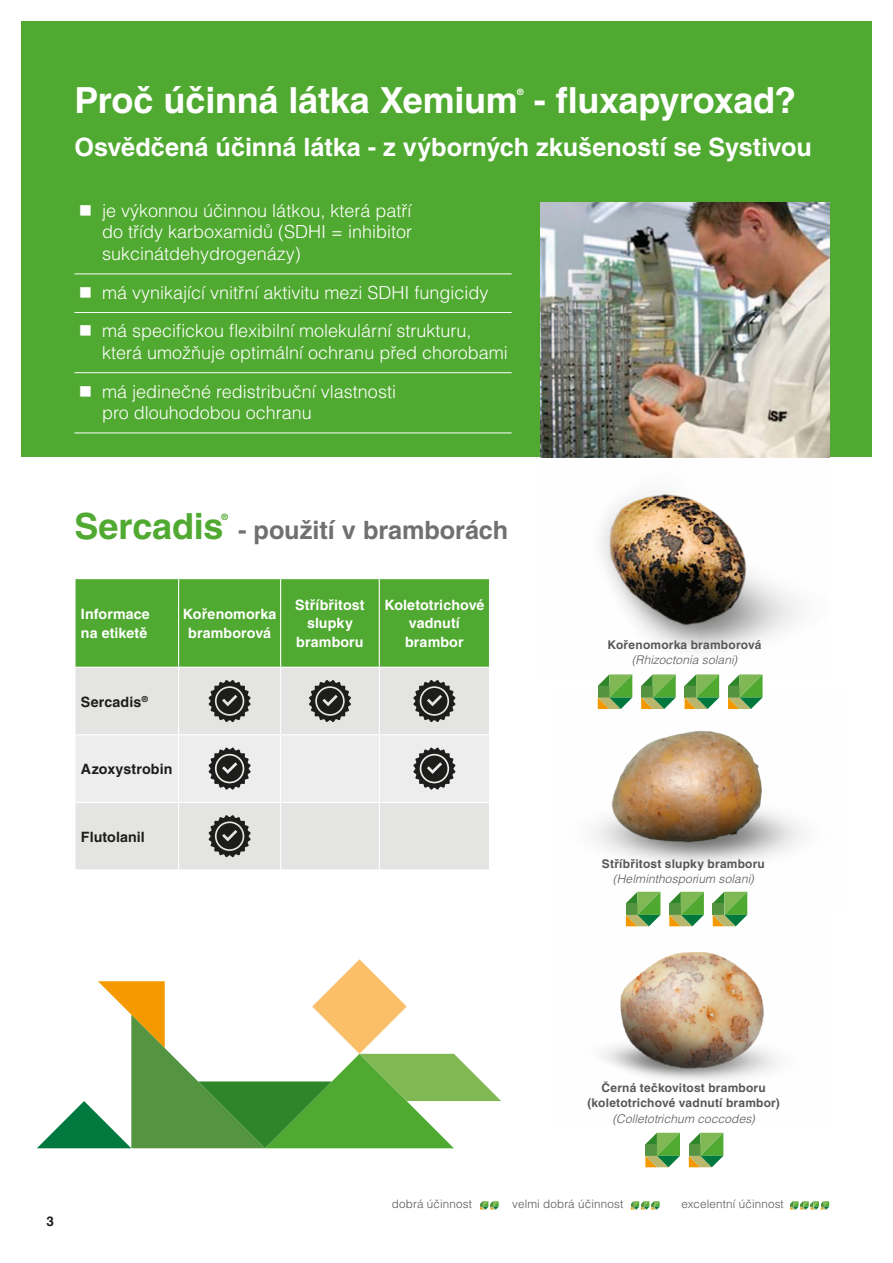
<style>
.page{position:relative;width:893px;height:1263px;background:#fff}
.page>*{position:absolute;margin:0;border:0;box-sizing:border-box;transform-origin:0 0}
.t1{font:700 36px "Helvetica CE";letter-spacing:-.01em;color:#fff}
.t2{font:700 36px "Helvetica CE";letter-spacing:-.005em;color:#50a930}
.t3{font:700 25.2px "Helvetica CE";letter-spacing:-.005em;color:#fff}
.t4{font:700 25.2px "Helvetica CE";color:#70706f}
.t5{font:300 18px/21.6px "Helvetica CE";color:#fff}
.t6{font:700 14.25px/18.8px "Helvetica CE";letter-spacing:.005em;color:#fff;text-align:center}
.t7{font:700 14.25px "Helvetica CE";letter-spacing:.005em;color:#1d1d1b}
.t8{font:700 13.5px "Helvetica CE";color:#1d1d1b}
.t9{font:700 12px/15.5px "Helvetica CE";letter-spacing:.02em;color:#575756;text-align:center}
.t10{font:italic 300 12px "Helvetica CE";letter-spacing:.01em;color:#575756}
.t11{font:300 11.7px "Helvetica CE";letter-spacing:.015em;color:#575756}
.t12{font:700 8.7px "Helvetica CE";color:#fff}
.t13{font:700 8.7px "Helvetica CE";color:#50a930}
</style>
<div class="page">
<div style="left:21px;top:21px;width:851px;height:436px;background:#50a930"></div>
<div style="left:76px;top:579px;width:413px;height:88px;background:#50a930"></div>
<div style="left:76px;top:668px;width:413px;height:201px;background:#e4e4e3"></div>
<hr style="left:178px;top:579px;width:1px;height:88px;background:#fff">
<hr style="left:280px;top:579px;width:1px;height:88px;background:#fff">
<hr style="left:379px;top:579px;width:1px;height:88px;background:#fff">
<hr style="left:178px;top:668px;width:1px;height:66px;background:#fff">
<hr style="left:280px;top:668px;width:1px;height:66px;background:#fff">
<hr style="left:379px;top:668px;width:1px;height:66px;background:#fff">
<hr style="left:74px;top:734px;width:105px;height:1px;background:#fff">
<hr style="left:179px;top:734px;width:102px;height:1px;background:#fff">
<hr style="left:281px;top:734px;width:98px;height:1px;background:#fff">
<hr style="left:379px;top:734px;width:111px;height:1px;background:#fff">
<hr style="left:74px;top:802px;width:105px;height:1px;background:#fff">
<hr style="left:179px;top:802px;width:102px;height:1px;background:#fff">
<hr style="left:178px;top:803px;width:1px;height:66px;background:#fff">
<hr style="left:281px;top:802px;width:98px;height:1px;background:#fff">
<hr style="left:280px;top:803px;width:1px;height:66px;background:#fff">
<hr style="left:379px;top:802px;width:111px;height:1px;background:#fff">
<hr style="left:379px;top:803px;width:1px;height:66px;background:#fff">
<svg style="left:208px;top:680px;width:43px;height:42px;background:#6d6d6b"></svg>
<svg style="left:309px;top:680px;width:42px;height:42px;background:#6a6a68"></svg>
<svg style="left:413px;top:680px;width:42px;height:42px;background:#6a6a68"></svg>
<svg style="left:76px;top:735px;width:413px;height:67px;background:#ddd"></svg>
<svg style="left:208px;top:815px;width:43px;height:42px;background:#6d6d6b"></svg>
<img style="left:540px;top:203px;width:289px;height:254px">
<hr style="left:74px;top:274px;width:438px;height:1px;background:#fff">
<hr style="left:74px;top:312px;width:438px;height:1px;background:#fff">
<hr style="left:74px;top:372px;width:438px;height:1px;background:#fff">
<hr style="left:74px;top:433px;width:438px;height:1px;background:#fff">
<img style="left:542px;top:454px;width:285px;height:225px">
<svg style="left:728px;top:674px;width:35px;height:14px"></svg>
<svg style="left:685px;top:674px;width:34px;height:14px"></svg>
<svg style="left:641px;top:674px;width:35px;height:14px"></svg>
<svg style="left:598px;top:674px;width:34px;height:14px"></svg>
<img style="left:592px;top:688px;width:213px;height:216px">
<svg style="left:713px;top:892px;width:34px;height:12px"></svg>
<svg style="left:669px;top:892px;width:35px;height:12px"></svg>
<svg style="left:626px;top:892px;width:34px;height:12px"></svg>
<img style="left:602px;top:904px;width:177px;height:177px">
<svg style="left:689px;top:1133px;width:34px;height:34px"></svg>
<svg style="left:645px;top:1133px;width:35px;height:34px"></svg>
<svg style="left:631px;top:1201px;width:29px;height:8px"></svg>
<svg style="left:480px;top:1201px;width:19px;height:8px"></svg>
<svg style="left:790px;top:1201px;width:39px;height:8px"></svg>
<svg style="left:37px;top:959px;width:464px;height:189px"></svg>
<h1 class="t1" style="left:74px;top:80px;width:723px">Proč účinná látka Xemium - fluxapyroxad?</h1>
<p class="t12" style="left:517px;top:87px;width:8px">®</p>
<h2 class="t3" style="left:74px;top:133px;width:739px">Osvědčená účinná látka - z výborných zkušeností se Systivou</h2>
<p class="t5" style="left:102px;top:200px;width:311px;text-align:justify;text-indent:-24px">■ je výkonnou účinnou látkou, která patří do třídy karboxamidů (SDHI = inhibitor sukcinátdehydrogenázy)</p>
<p class="t5" style="left:79px;top:282px;width:411px">■ má vynikající vnitřní aktivitu mezi SDHI fungicidy</p>
<p class="t5" style="left:102px;top:320px;width:407px;text-indent:-24px">■ má specifickou flexibilní molekulární strukturu, která umožňuje optimální ochranu před chorobami</p>
<p class="t5" style="left:102px;top:380px;width:295px;text-indent:-24px">■ má jedinečné redistribuční vlastnosti pro dlouhodobou ochranu</p>
<h1 class="t2" style="left:74px;top:505px;width:151px">Sercadis</h1>
<p class="t13" style="left:222px;top:512px;width:8px">®</p>
<h2 class="t4" style="left:238px;top:515px;width:272px">- použití v bramborách</h2>
<p class="t6" style="left:81px;top:605px;width:70px;text-align:left">Informace na etiketě</p>
<p class="t6" style="left:183px;top:605px;width:95px">Kořenomorka bramborová</p>
<p class="t6" style="left:295px;top:595px;width:71px">Stříbřitost slupky bramboru</p>
<p class="t6" style="left:384px;top:595px;width:102px">Koletotrichové vadnutí brambor</p>
<p class="t7" style="left:81px;top:693px;width:68px">Sercadis<sup>®</sup></p>
<p class="t7" style="left:81px;top:761px;width:93px">Azoxystrobin</p>
<p class="t7" style="left:81px;top:828px;width:65px">Flutolanil</p>
<p class="t9" style="left:607px;top:637px;width:156px">Kořenomorka bramborová</p>
<p class="t10" style="left:632px;top:653px;width:107px">(Rhizoctonia solani)</p>
<p class="t9" style="left:602px;top:856px;width:165px">Stříbřitost slupky bramboru</p>
<p class="t10" style="left:613px;top:872px;width:142px">(Helminthosporium solani)</p>
<p class="t8" style="left:47px;top:1213px;width:9px">3</p>
<p class="t9" style="left:587px;top:1080px;width:194px">Černá tečkovitost bramboru (koletotrichové vadnutí brambor)</p>
<p class="t10" style="left:612px;top:1111px;width:144px">(Colletotrichum coccodes)</p>
<p class="t11" style="left:392px;top:1198px;width:82px">dobrá účinnost</p>
<p class="t11" style="left:512px;top:1198px;width:113px">velmi dobrá účinnost</p>
<p class="t11" style="left:681px;top:1198px;width:104px">excelentní účinnost</p>
</div>
